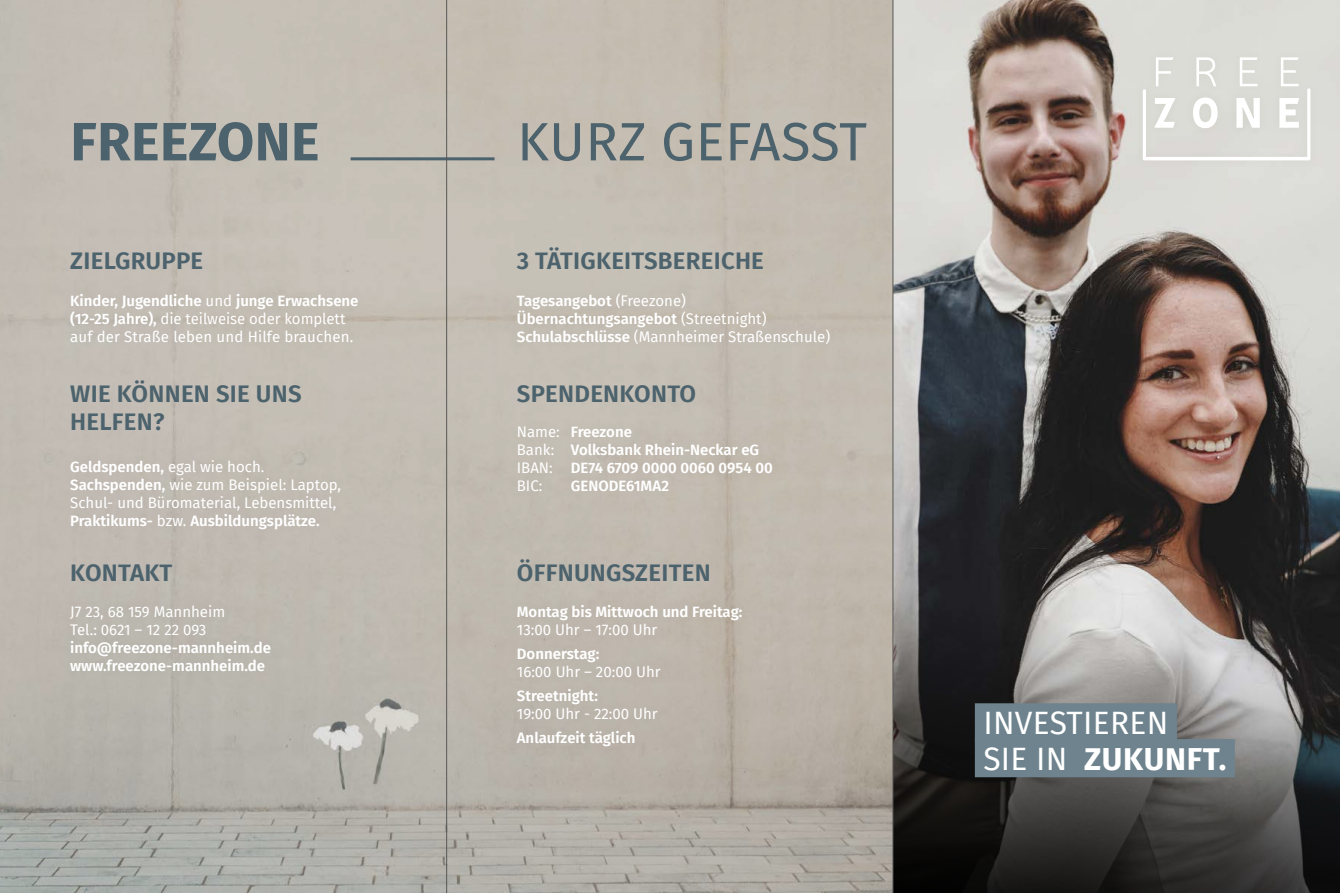
<style>
.page{position:relative;width:1340px;height:893px;background:#fff}
.page>*{position:absolute;margin:0;border:0;box-sizing:border-box;transform-origin:0 0}
.t1{font:54px "Fira Sans";letter-spacing:.005em;color:#4c626c}
.t2{font:700 54px "Fira Sans";letter-spacing:.01em;color:#4c626c}
.t3{font:31.65px/35.8px "Fira Sans";letter-spacing:.01em;color:#fff}
.t4{font:600 24px/28.8px "Fira Sans";letter-spacing:.01em;color:#4c626c}
.t5{font:15px/18px "Fira Sans";color:#fff}
.t6{font:600 15px/18px "Fira Sans";color:#fff}
.s1{font-weight:600}
.s2{font-weight:400}
.s3{font-weight:700}
</style>
<div class="page">
<img style="left:0;top:0;width:892px;height:893px">
<svg style="left:893px;top:0;width:446px;height:893px;background:#756f6c"></svg>
<div style="left:62px;top:285px;width:304px;height:65px;background:#c3bcb3"></div>
<div style="left:62px;top:452px;width:286px;height:85px;background:#c0bab1"></div>
<div style="left:62px;top:598px;width:216px;height:81px;background:#bab6ae"></div>
<div style="left:509px;top:285px;width:328px;height:66px;background:#c3bcb1"></div>
<div style="left:509px;top:418px;width:271px;height:81px;background:#c2bab0"></div>
<div style="left:509px;top:598px;width:240px;height:156px;background:#bcb4aa"></div>
<div style="left:974px;top:703px;width:202px;height:38px;background:#6e838d"></div>
<div style="left:974px;top:739px;width:260px;height:38px;background:#6e838d"></div>
<hr style="left:350px;top:157px;width:144px;height:3px;background:#4c626c">
<div style="left:1134px;top:49px;width:184px;height:120px;background:#dbdbd6"></div>
<svg style="left:1143px;top:57px;width:167px;height:103px"></svg>
<hr style="left:446px;top:0;width:1px;height:893px;background:#575756">
<hr style="left:892px;top:0;width:1px;height:893px;background:#575756">
<h1 class="t2" style="left:70px;top:96px;width:250px">FREEZONE</h1>
<h3 class="t4" style="left:70px;top:245px;width:134px">ZIELGRUPPE</h3>
<p class="t5" style="left:70px;top:291px;width:290px"><span class="s1">Kinder, Jugendliche</span> und <span class="s1">junge Erwachsene (12-25 Jahre),</span> die teilweise oder komplett auf der Straße leben und Hilfe brauchen.</p>
<h3 class="t4" style="left:70px;top:377px;width:233px">WIE KÖNNEN SIE UNS<br>HELFEN?</h3>
<p class="t5" style="left:70px;top:457px;width:272px"><span class="s1">Geldspenden,</span> egal wie hoch.<br><span class="s1">Sachspenden,</span> wie zum Beispiel: Laptop, Schul- und Büromaterial, Lebensmittel, <span class="s1">Praktikums-</span> bzw. <span class="s1">Ausbildungsplätze.</span></p>
<h3 class="t4" style="left:70px;top:557px;width:103px">KONTAKT</h3>
<p class="t5" style="left:70px;top:603px;width:156px">J7 23, 68 159 Mannheim<br>Tel.: 0621 – 12 22 093</p>
<p class="t6" style="left:70px;top:638px;width:202px">info@freezone-mannheim.de www.freezone-mannheim.de</p>
<h1 class="t1" style="left:517px;top:101px;width:351px">KURZ GEFASST</h1>
<h3 class="t4" style="left:517px;top:245px;width:249px">3 TÄTIGKEITSBEREICHE</h3>
<p class="t5" style="left:517px;top:291px;width:315px"><span class="s1">Tagesangebot</span> (Freezone)<br><span class="s1">Übernachtungsangebot</span> (Streetnight)<br><span class="s1">Schulabschlüsse</span> (Mannheimer Straßenschule)</p>
<h3 class="t4" style="left:517px;top:377px;width:181px">SPENDENKONTO</h3>
<p class="t6" style="left:517px;top:421px;width:257px"><span class="s2">Name:</span> Freezone<br><span class="s2">Bank:</span> Volksbank Rhein-Neckar eG<br><span class="s2">IBAN:</span> DE74 6709 0000 0060 0954 00<br><span class="s2">BIC:</span></p>
<p class="t6" style="left:571px;top:475px;width:100px">GENODE61MA2</p>
<h3 class="t4" style="left:517px;top:557px;width:195px">ÖFFNUNGSZEITEN</h3>
<p class="t6" style="left:517px;top:602px;width:227px">Montag bis Mittwoch und Freitag:</p>
<p class="t5" style="left:517px;top:621px;width:142px">13:00 Uhr – 17:00 Uhr</p>
<p class="t6" style="left:517px;top:644px;width:84px">Donnerstag:</p>
<p class="t5" style="left:517px;top:663px;width:145px">16:00 Uhr – 20:00 Uhr</p>
<p class="t6" style="left:517px;top:686px;width:83px">Streetnight:</p>
<p class="t5" style="left:517px;top:705px;width:142px">19:00 Uhr - 22:00 Uhr</p>
<p class="t6" style="left:517px;top:728px;width:120px">Anlaufzeit täglich</p>
<h2 class="t3" style="left:983px;top:704px;width:244px">INVESTIEREN<br>SIE IN <span class="s3">ZUKUNFT.</span></h2>
</div>
